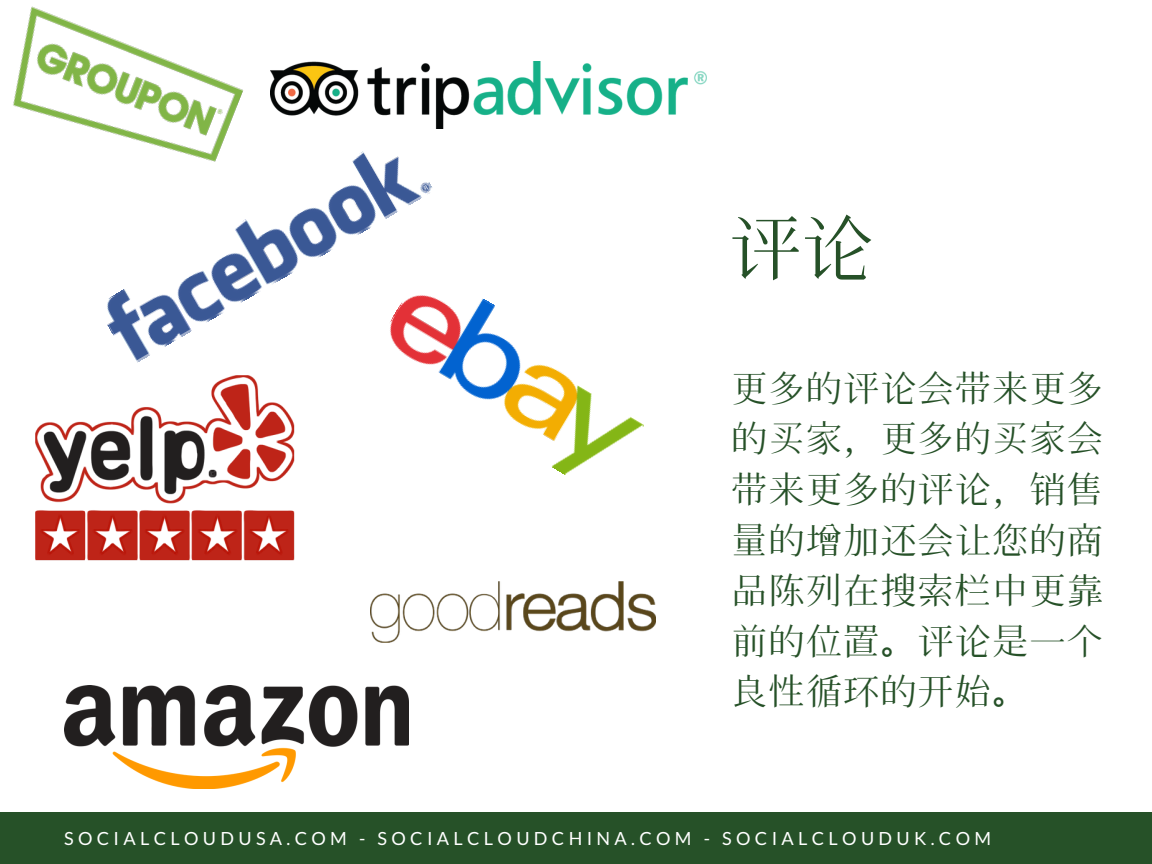
<style>
.page{position:relative;width:1152px;height:864px;background:#fff}
.page>*{position:absolute;margin:0;border:0;box-sizing:border-box;transform-origin:0 0}
.t1{font:72.45px "Hana Min A";color:#265128}
.t2{font:36.3px/50.7px "Hana Min A";letter-spacing:.03em;color:#265128;text-align:justify}
.t3{font:18.15px "Lato";letter-spacing:.24em;color:#fff}
</style>
<div class="page">
<div style="left:0;top:812px;width:1152px;height:52px;background:#265128"></div>
<img style="left:13px;top:6px;width:231px;height:125px">
<img style="left:105px;top:131px;width:328px;height:232px">
<img style="left:35px;top:375px;width:260px;height:186px">
<img style="left:369px;top:265px;width:275px;height:204px">
<img style="left:64px;top:685px;width:306px;height:104px">
<img style="left:370px;top:469px;width:286px;height:277px">
<img style="left:270px;top:62px;width:436px;height:66px">
<h1 class="t1" style="left:729px;top:205px;width:146px">评论</h1>
<p class="t2" style="left:731px;top:363px;width:373px">更多的评论会带来更多的买家，更多的买家会带来更多的评论，销售量的增加还会让您的商品陈列在搜索栏中更靠前的位置。评论是一个良性循环的开始。</p>
<p class="t3" style="left:64px;top:827px;width:929px">SOCIALCLOUDUSA.COM - SOCIALCLOUDCHINA.COM - SOCIALCLOUDUK.COM</p>
</div>
